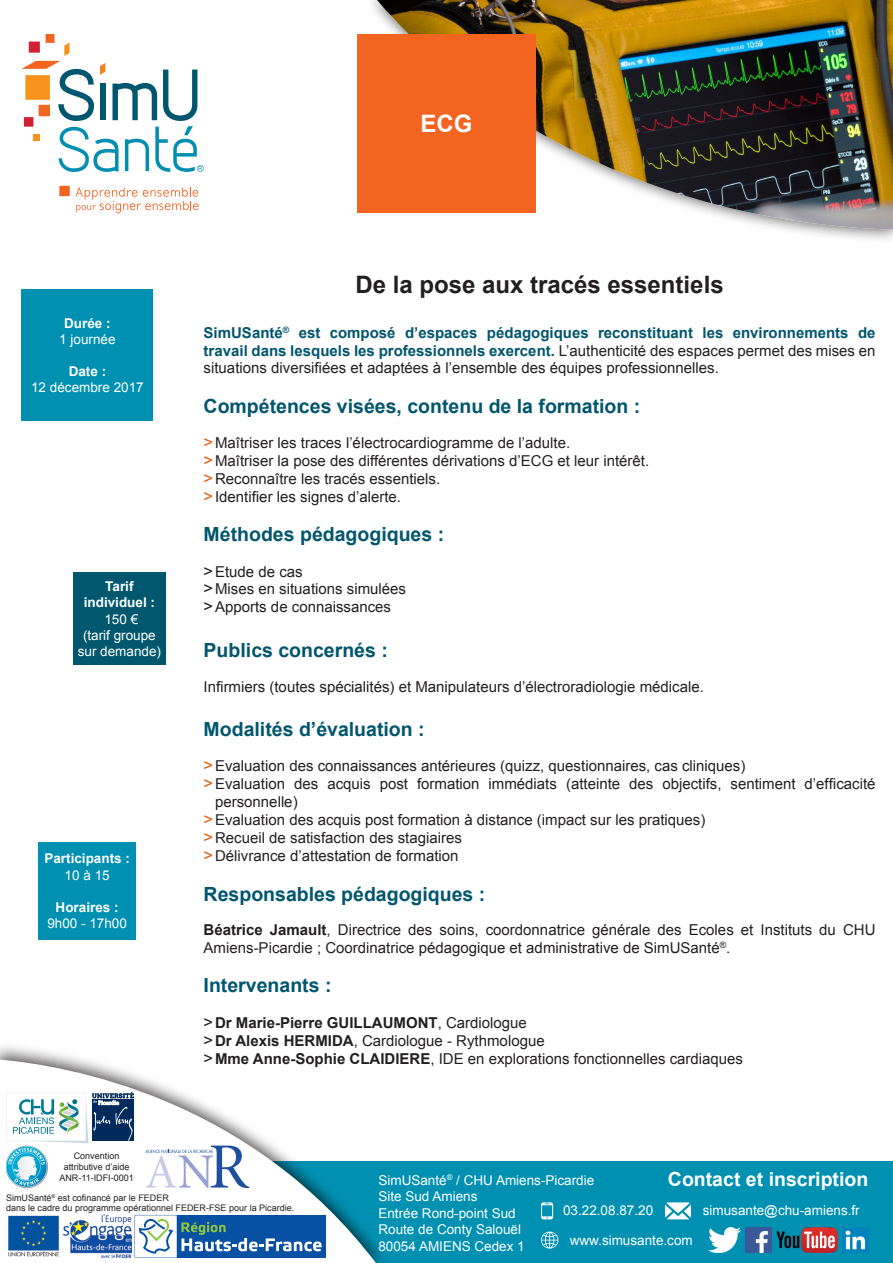
<style>
.page{position:relative;width:893px;height:1263px;background:#fff}
.page>*{position:absolute;margin:0;border:0;box-sizing:border-box;transform-origin:0 0}
.t1{font:700 24px "Arial";color:#231f20}
.t2{font:700 24px "Arial";color:#fff}
.t3{font:700 19.5px "Arial";color:#00566e}
.t4{font:700 19.5px "Arial";color:#fff}
.t5{font:15px/18px "Arial";color:#231f20}
.t6{font:700 15px/17.2px "Arial";color:#00566e;text-align:justify}
.t7{font:13.5px/16.5px "Arial";color:#fff}
.t8{font:700 13.5px/16.2px "Arial";color:#fff;text-align:center}
.t9{font:9px/10.8px "Arial";color:#231f20;text-align:center}
.s1{font-weight:400;color:#231f20}
.s2{font-size:16.5px;color:#ea5b0c}
.s3{font-size:16.5px}
.s4{font-weight:700}
</style>
<div class="page">
<div style="left:365px;top:0;width:528px;height:243px;background:#231f20;opacity:.75"></div>
<img style="left:377px;top:0;width:516px;height:230px">
<div style="left:357px;top:34px;width:179px;height:179px;background:#f36421"></div>
<div style="left:0;top:1161px;width:893px;height:102px;background:#0090b2"></div>
<div style="left:0;top:1042px;width:390px;height:221px;background:#231f20;opacity:.75"></div>
<svg style="left:0;top:1059px;width:377px;height:204px"></svg>
<div style="left:46px;top:34px;width:8px;height:9px;background:#f36421"></div>
<div style="left:29px;top:42px;width:11px;height:11px;background:#d12233"></div>
<svg style="left:22px;top:43px;width:182px;height:129px"></svg>
<div style="left:59px;top:186px;width:11px;height:10px;background:#f36421"></div>
<svg style="left:75px;top:188px;width:124px;height:25px"></svg>
<img style="left:6px;top:1145px;width:42px;height:43px">
<svg style="left:145px;top:1145px;width:104px;height:43px"></svg>
<img style="left:6px;top:1215px;width:55px;height:42px">
<img style="left:64px;top:1215px;width:67px;height:42px">
<div style="left:177px;top:1215px;width:149px;height:42px;background:#0850a3"></div>
<svg style="left:135px;top:1215px;width:187px;height:42px"></svg>
<svg style="left:6px;top:1092px;width:128px;height:51px"></svg>
<svg style="left:541px;top:1202px;width:12px;height:17px"></svg>
<svg style="left:665px;top:1202px;width:26px;height:17px"></svg>
<svg style="left:541px;top:1231px;width:17px;height:17px"></svg>
<img style="left:776px;top:1227px;width:61px;height:26px">
<img style="left:843px;top:1227px;width:25px;height:26px">
<img style="left:709px;top:1227px;width:31px;height:26px">
<img style="left:745px;top:1227px;width:26px;height:26px">
<div style="left:22px;top:289px;width:131px;height:132px;background:#0090b2"></div>
<div style="left:38px;top:842px;width:98px;height:98px;background:#0090b2"></div>
<div style="left:73px;top:572px;width:93px;height:93px;background:#00576e"></div>
<h1 class="t2" style="left:420px;top:108px;width:54px">ECG</h1>
<p class="t8" style="left:64px;top:315px;width:48px">Durée :</p>
<p class="t7" style="left:59px;top:331px;width:58px">1 journée</p>
<p class="t8" style="left:69px;top:364px;width:39px">Date :</p>
<p class="t7" style="left:31px;top:380px;width:114px">12 décembre 2017</p>
<p class="t8" style="left:84px;top:579px;width:73px">Tarif individuel :</p>
<p class="t7" style="left:78px;top:611px;width:85px;text-align:center">150 €<br>(tarif groupe sur demande)</p>
<p class="t8" style="left:44px;top:851px;width:87px">Participants :</p>
<p class="t7" style="left:65px;top:867px;width:47px">10 à 15</p>
<p class="t8" style="left:56px;top:899px;width:65px">Horaires :</p>
<p class="t7" style="left:47px;top:915px;width:81px">9h00 - 17h00</p>
<h1 class="t1" style="left:355px;top:269px;width:370px">De la pose aux tracés essentiels</h1>
<p class="t6" style="left:204px;top:325px;width:673px">SimUSanté<sup>®</sup> est composé d’espaces pédagogiques reconstituant les environnements de travail dans lesquels les professionnels exercent. <span class="s1">L’authenticité des espaces permet des mises en situations diversifiées et adaptées à l’ensemble des équipes professionnelles.</span></p>
<h2 class="t3" style="left:204px;top:393px;width:438px">Compétences visées, contenu de la formation :</h2>
<p class="t5" style="left:204px;top:434px;width:447px"><span class="s2">˃</span> Maîtriser les traces l’électrocardiogramme de l’adulte.<br><span class="s2">˃</span> Maîtriser la pose des différentes dérivations d’ECG et leur intérêt. <span class="s2">˃</span> Reconnaître les tracés essentiels.<br><span class="s2">˃</span> Identifier les signes d’alerte.</p>
<h2 class="t3" style="left:204px;top:522px;width:242px">Méthodes pédagogiques :</h2>
<p class="t5" style="left:204px;top:563px;width:204px"><span class="s3">˃</span> Etude de cas<br><span class="s3">˃</span> Mises en situations simulées <span class="s3">˃</span> Apports de connaissances</p>
<h2 class="t3" style="left:204px;top:637px;width:186px">Publics concernés :</h2>
<p class="t5" style="left:204px;top:678px;width:502px">Infirmiers (toutes spécialités) et Manipulateurs d’électroradiologie médicale.</p>
<h2 class="t3" style="left:204px;top:716px;width:223px">Modalités d’évaluation :</h2>
<p class="t5" style="left:204px;top:757px;width:543px"><span class="s2">˃</span> Evaluation des connaissances antérieures (quizz, questionnaires, cas cliniques)</p>
<p class="t5" style="left:204px;top:775px;width:673px"><span class="s2">˃</span> Evaluation des acquis post formation immédiats (atteinte des objectifs, sentiment d’efficacité</p>
<p class="t5" style="left:215px;top:793px;width:84px">personnelle)</p>
<p class="t5" style="left:204px;top:811px;width:503px"><span class="s2">˃</span> Evaluation des acquis post formation à distance (impact sur les pratiques)</p>
<p class="t5" style="left:204px;top:829px;width:260px"><span class="s2">˃</span> Recueil de satisfaction des stagiaires</p>
<p class="t5" style="left:204px;top:847px;width:256px"><span class="s2">˃</span> Délivrance d’attestation de formation</p>
<h2 class="t3" style="left:204px;top:881px;width:283px">Responsables pédagogiques :</h2>
<p class="t5" style="left:204px;top:921px;width:673px;line-height:17.2px"><span class="s4">Béatrice Jamault</span>, Directrice des soins, coordonnatrice générale des Ecoles et Instituts du CHU<br>Amiens-Picardie ; Coordinatrice pédagogique et administrative de SimUSanté<sup>®</sup>.</p>
<h2 class="t3" style="left:204px;top:972px;width:129px">Intervenants :</h2>
<p class="t5" style="left:204px;top:1013px;width:541px"><span class="s3">˃</span> <span class="s4">Dr Marie-Pierre GUILLAUMONT</span>, Cardiologue<br><span class="s3">˃</span> <span class="s4">Dr Alexis HERMIDA</span>, Cardiologue - Rythmologue<br><span class="s3">˃</span> <span class="s4">Mme Anne-Sophie CLAIDIERE</span>, IDE en explorations fonctionnelles cardiaques</p>
<p class="t9" style="left:59px;top:1151px;width:76px">Convention attributive d’aide<br>ANR-11-IDFI-0001</p>
<p class="t9" style="left:6px;top:1192px;width:290px;text-align:left">SimUSanté<sup>®</sup> est cofinancé par le FEDER<br>dans le cadre du programme opérationnel FEDER-FSE pour la Picardie.</p>
<p class="t7" style="left:563px;top:1202px;width:92px">03.22.08.87.20</p>
<p class="t7" style="left:703px;top:1202px;width:158px">simusante@chu-amiens.fr</p>
<p class="t7" style="left:570px;top:1232px;width:125px">www.simusante.com</p>
<p class="t7" style="left:378px;top:1172px;width:217px">SimUSanté<sup>®</sup> / CHU Amiens-Picardie</p>
<h2 class="t4" style="left:668px;top:1166px;width:202px">Contact et inscription</h2>
<p class="t7" style="left:378px;top:1188px;width:148px">Site Sud Amiens<br>Entrée Rond-point Sud<br>Route de Conty Salouël<br>80054 AMIENS Cedex 1</p>
</div>
